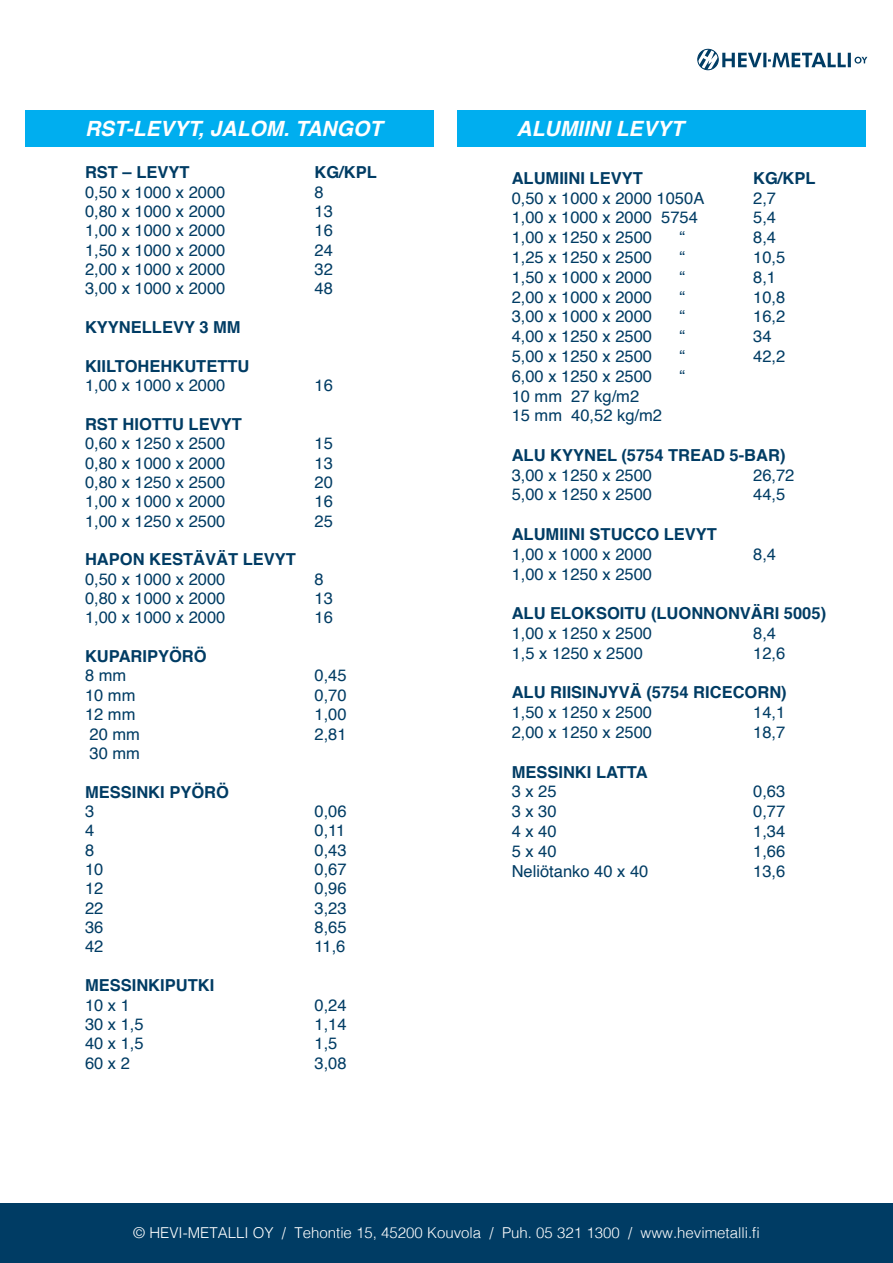
<style>
.page{position:relative;width:893px;height:1263px;background:#fff}
.page>*{position:absolute;margin:0;border:0;box-sizing:border-box;transform-origin:0 0}
.t1{font:italic 700 21px "Helvetica";color:#fff}
.t2{font:16.5px/19.8px "Helvetica";color:#003c64}
.t3{font:700 16.5px "Helvetica";color:#003c64}
.t4{font:300 15px "Helvetica";color:#fff}
</style>
<div class="page">
<div style="left:0;top:1203px;width:893px;height:60px;background:#003c64"></div>
<svg style="left:699px;top:49px;width:168px;height:21px"></svg>
<div style="left:697px;top:49px;width:21px;height:21px;border:1px solid #003c64;border-radius:50%"></div>
<div style="left:26px;top:111px;width:408px;height:36px;background:#00aeef"></div>
<div style="left:457px;top:111px;width:408px;height:36px;background:#00aeef"></div>
<p class="t1" style="left:85px;top:116px;width:299px">RST-LEVYT, JALOM. TANGOT</p>
<p class="t1" style="left:517px;top:115px;width:168px">ALUMIINI LEVYT</p>
<p class="t3" style="left:85px;top:159px;width:106px">RST – LEVYT</p>
<p class="t3" style="left:315px;top:159px;width:64px">KG/KPL</p>
<p class="t2" style="left:85px;top:182px;width:142px">0,50 x 1000 x 2000</p>
<p class="t2" style="left:315px;top:182px;width:11px">8</p>
<p class="t2" style="left:85px;top:202px;width:142px">0,80 x 1000 x 2000</p>
<p class="t2" style="left:315px;top:202px;width:20px">13</p>
<p class="t2" style="left:85px;top:221px;width:142px">1,00 x 1000 x 2000</p>
<p class="t2" style="left:315px;top:221px;width:20px">16</p>
<p class="t2" style="left:85px;top:240px;width:142px">1,50 x 1000 x 2000</p>
<p class="t2" style="left:315px;top:240px;width:20px">24</p>
<p class="t2" style="left:85px;top:260px;width:142px">2,00 x 1000 x 2000</p>
<p class="t2" style="left:315px;top:260px;width:20px">32</p>
<p class="t2" style="left:85px;top:279px;width:142px">3,00 x 1000 x 2000</p>
<p class="t2" style="left:315px;top:279px;width:20px">48</p>
<p class="t3" style="left:85px;top:314px;width:157px">KYYNELLEVY 3 MM</p>
<p class="t3" style="left:85px;top:353px;width:166px">KIILTOHEHKUTETTU</p>
<p class="t2" style="left:85px;top:376px;width:142px">1,00 x 1000 x 2000</p>
<p class="t2" style="left:315px;top:376px;width:20px">16</p>
<p class="t3" style="left:85px;top:411px;width:158px">RST HIOTTU LEVYT</p>
<p class="t2" style="left:85px;top:434px;width:142px">0,60 x 1250 x 2500</p>
<p class="t2" style="left:315px;top:434px;width:20px">15</p>
<p class="t2" style="left:85px;top:453px;width:142px">0,80 x 1000 x 2000</p>
<p class="t2" style="left:315px;top:453px;width:20px">13</p>
<p class="t2" style="left:85px;top:473px;width:142px">0,80 x 1250 x 2500</p>
<p class="t2" style="left:315px;top:473px;width:20px">20</p>
<p class="t2" style="left:85px;top:492px;width:142px">1,00 x 1000 x 2000</p>
<p class="t2" style="left:315px;top:492px;width:20px">16</p>
<p class="t2" style="left:85px;top:511px;width:142px">1,00 x 1250 x 2500</p>
<p class="t2" style="left:315px;top:511px;width:20px">25</p>
<p class="t3" style="left:85px;top:546px;width:212px">HAPON KESTÄVÄT LEVYT</p>
<p class="t2" style="left:85px;top:569px;width:142px">0,50 x 1000 x 2000</p>
<p class="t2" style="left:315px;top:569px;width:11px">8</p>
<p class="t2" style="left:85px;top:589px;width:142px">0,80 x 1000 x 2000</p>
<p class="t2" style="left:315px;top:589px;width:20px">13</p>
<p class="t2" style="left:85px;top:608px;width:142px">1,00 x 1000 x 2000</p>
<p class="t2" style="left:315px;top:608px;width:20px">16</p>
<p class="t3" style="left:85px;top:643px;width:123px">KUPARIPYÖRÖ</p>
<p class="t2" style="left:85px;top:666px;width:43px">8 mm</p>
<p class="t2" style="left:315px;top:666px;width:34px">0,45</p>
<p class="t2" style="left:85px;top:686px;width:52px">10 mm</p>
<p class="t2" style="left:315px;top:686px;width:34px">0,70</p>
<p class="t2" style="left:85px;top:705px;width:52px">12 mm</p>
<p class="t2" style="left:315px;top:705px;width:34px">1,00</p>
<p class="t2" style="left:90px;top:724px;width:52px">20 mm</p>
<p class="t2" style="left:315px;top:724px;width:34px">2,81</p>
<p class="t2" style="left:90px;top:744px;width:52px">30 mm</p>
<p class="t3" style="left:85px;top:778px;width:145px">MESSINKI PYÖRÖ</p>
<p class="t2" style="left:85px;top:802px;width:11px">3</p>
<p class="t2" style="left:315px;top:802px;width:34px">0,06</p>
<p class="t2" style="left:85px;top:821px;width:11px">4</p>
<p class="t2" style="left:315px;top:821px;width:32px">0,11</p>
<p class="t2" style="left:85px;top:840px;width:11px">8</p>
<p class="t2" style="left:315px;top:840px;width:34px">0,43</p>
<p class="t2" style="left:85px;top:860px;width:20px">10</p>
<p class="t2" style="left:315px;top:860px;width:34px">0,67</p>
<p class="t2" style="left:85px;top:879px;width:20px">12</p>
<p class="t2" style="left:315px;top:879px;width:34px">0,96</p>
<p class="t2" style="left:85px;top:898px;width:20px">22</p>
<p class="t2" style="left:315px;top:898px;width:34px">3,23</p>
<p class="t2" style="left:85px;top:918px;width:20px">36</p>
<p class="t2" style="left:315px;top:918px;width:34px">8,65</p>
<p class="t2" style="left:85px;top:937px;width:20px">42</p>
<p class="t2" style="left:315px;top:937px;width:32px">11,6</p>
<p class="t3" style="left:85px;top:972px;width:131px">MESSINKIPUTKI</p>
<p class="t2" style="left:85px;top:995px;width:46px">10 x 1</p>
<p class="t2" style="left:315px;top:995px;width:34px">0,24</p>
<p class="t2" style="left:85px;top:1015px;width:60px">30 x 1,5</p>
<p class="t2" style="left:315px;top:1015px;width:34px">1,14</p>
<p class="t2" style="left:85px;top:1034px;width:60px">40 x 1,5</p>
<p class="t2" style="left:315px;top:1034px;width:24px">1,5</p>
<p class="t2" style="left:85px;top:1053px;width:46px">60 x 2</p>
<p class="t2" style="left:315px;top:1053px;width:34px">3,08</p>
<p class="t3" style="left:512px;top:165px;width:133px">ALUMIINI LEVYT</p>
<p class="t3" style="left:753px;top:165px;width:64px">KG/KPL</p>
<p class="t2" style="left:512px;top:188px;width:194px">0,50 x 1000 x 2000 1050A</p>
<p class="t2" style="left:753px;top:188px;width:24px">2,7</p>
<p class="t2" style="left:512px;top:208px;width:188px">1,00 x 1000 x 2000 5754</p>
<p class="t2" style="left:753px;top:208px;width:24px">5,4</p>
<p class="t2" style="left:512px;top:228px;width:142px">1,00 x 1250 x 2500</p>
<p class="t2" style="left:680px;top:228px;width:7px">“</p>
<p class="t2" style="left:753px;top:228px;width:24px">8,4</p>
<p class="t2" style="left:512px;top:248px;width:142px">1,25 x 1250 x 2500</p>
<p class="t2" style="left:680px;top:248px;width:7px">“</p>
<p class="t2" style="left:753px;top:248px;width:34px">10,5</p>
<p class="t2" style="left:512px;top:268px;width:142px">1,50 x 1000 x 2000</p>
<p class="t2" style="left:680px;top:268px;width:7px">“</p>
<p class="t2" style="left:753px;top:268px;width:24px">8,1</p>
<p class="t2" style="left:512px;top:287px;width:142px">2,00 x 1000 x 2000</p>
<p class="t2" style="left:680px;top:287px;width:7px">“</p>
<p class="t2" style="left:753px;top:287px;width:34px">10,8</p>
<p class="t2" style="left:512px;top:307px;width:142px">3,00 x 1000 x 2000</p>
<p class="t2" style="left:680px;top:307px;width:7px">“</p>
<p class="t2" style="left:753px;top:307px;width:34px">16,2</p>
<p class="t2" style="left:512px;top:327px;width:142px">4,00 x 1250 x 2500</p>
<p class="t2" style="left:680px;top:327px;width:7px">“</p>
<p class="t2" style="left:753px;top:327px;width:20px">34</p>
<p class="t2" style="left:512px;top:347px;width:142px">5,00 x 1250 x 2500</p>
<p class="t2" style="left:680px;top:347px;width:7px">“</p>
<p class="t2" style="left:753px;top:347px;width:34px">42,2</p>
<p class="t2" style="left:512px;top:367px;width:142px">6,00 x 1250 x 2500</p>
<p class="t2" style="left:680px;top:367px;width:7px">“</p>
<p class="t2" style="left:512px;top:386px;width:152px">10 mm 27 kg/m2<br>15 mm 40,52 kg/m2</p>
<p class="t3" style="left:512px;top:442px;width:275px">ALU KYYNEL (5754 TREAD 5-BAR)</p>
<p class="t2" style="left:512px;top:465px;width:142px">3,00 x 1250 x 2500</p>
<p class="t2" style="left:753px;top:465px;width:43px">26,72</p>
<p class="t2" style="left:512px;top:485px;width:142px">5,00 x 1250 x 2500</p>
<p class="t2" style="left:753px;top:485px;width:34px">44,5</p>
<p class="t3" style="left:512px;top:521px;width:207px">ALUMIINI STUCCO LEVYT</p>
<p class="t2" style="left:512px;top:545px;width:142px">1,00 x 1000 x 2000</p>
<p class="t2" style="left:753px;top:545px;width:24px">8,4</p>
<p class="t2" style="left:512px;top:564px;width:142px">1,00 x 1250 x 2500</p>
<p class="t3" style="left:512px;top:600px;width:316px">ALU ELOKSOITU (LUONNONVÄRI 5005)</p>
<p class="t2" style="left:512px;top:624px;width:142px">1,00 x 1250 x 2500</p>
<p class="t2" style="left:753px;top:624px;width:24px">8,4</p>
<p class="t2" style="left:512px;top:644px;width:133px">1,5 x 1250 x 2500</p>
<p class="t2" style="left:753px;top:644px;width:34px">12,6</p>
<p class="t3" style="left:512px;top:679px;width:277px">ALU RIISINJYVÄ (5754 RICECORN)</p>
<p class="t2" style="left:512px;top:703px;width:142px">1,50 x 1250 x 2500</p>
<p class="t2" style="left:753px;top:703px;width:34px">14,1</p>
<p class="t2" style="left:512px;top:723px;width:142px">2,00 x 1250 x 2500</p>
<p class="t2" style="left:753px;top:723px;width:34px">18,7</p>
<p class="t3" style="left:512px;top:758px;width:137px">MESSINKI LATTA</p>
<p class="t2" style="left:512px;top:782px;width:46px">3 x 25</p>
<p class="t2" style="left:753px;top:782px;width:34px">0,63</p>
<p class="t2" style="left:512px;top:802px;width:46px">3 x 30</p>
<p class="t2" style="left:753px;top:802px;width:34px">0,77</p>
<p class="t2" style="left:512px;top:822px;width:46px">4 x 40</p>
<p class="t2" style="left:753px;top:822px;width:34px">1,34</p>
<p class="t2" style="left:512px;top:842px;width:46px">5 x 40</p>
<p class="t2" style="left:753px;top:842px;width:34px">1,66</p>
<p class="t2" style="left:512px;top:861px;width:138px">Neliötanko 40 x 40</p>
<p class="t2" style="left:753px;top:861px;width:34px">13,6</p>
<p class="t4" style="left:133px;top:1219px;width:628px">© HEVI-METALLI OY / Tehontie 15, 45200 Kouvola / Puh. 05 321 1300 / www.hevimetalli.fi</p>
</div>
